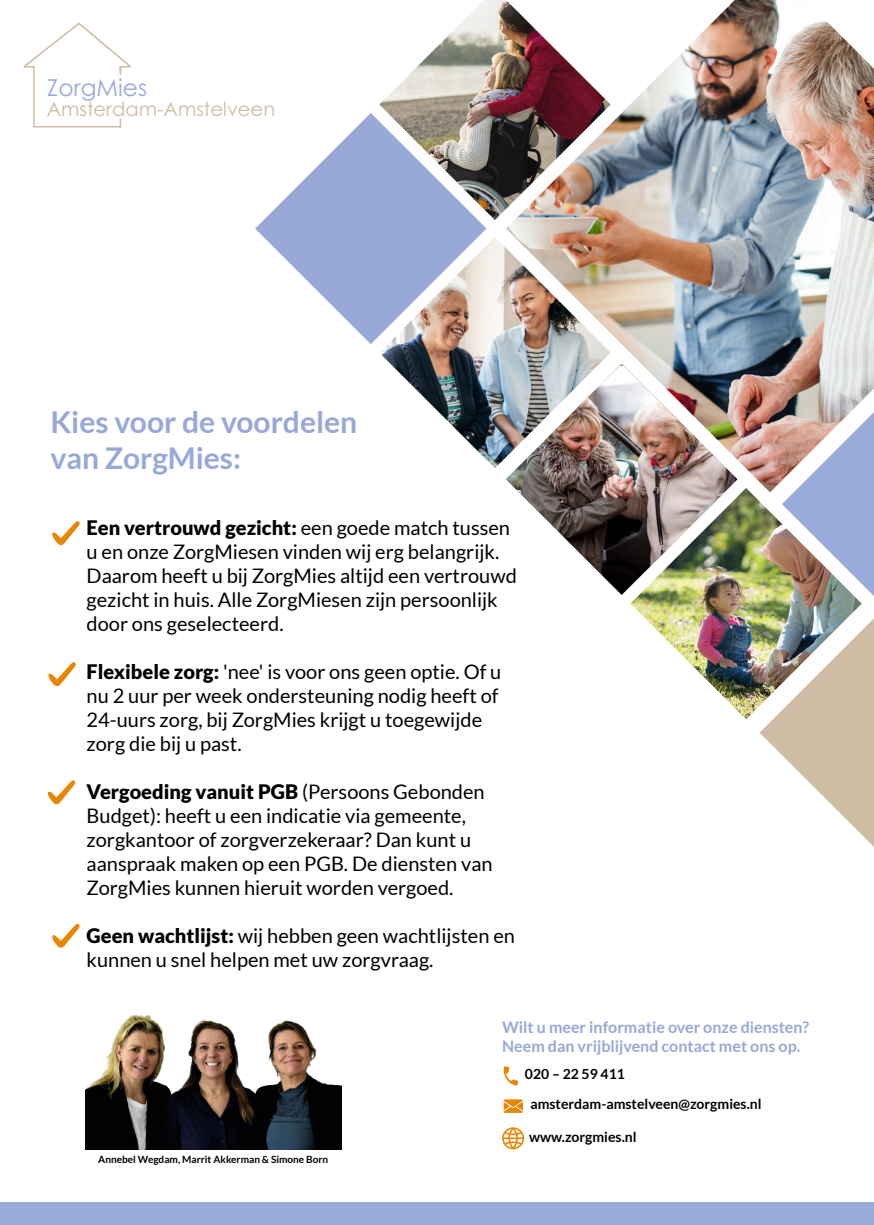
<style>
.page{position:relative;width:874px;height:1225px;background:#fff}
.page>*{position:absolute;margin:0;border:0;box-sizing:border-box;transform-origin:0 0}
.t1{font:700 30px/36px "Lato";color:#98a8d7}
.t2{font:23.4px "Century Gothic";color:#99abd8}
.t3{font:20px/24px "Lato";color:#000}
.t4{font:19.4px "Century Gothic";color:#cebca5}
.t5{font:700 16px/19.2px "Lato";color:#98a8d7}
.t6{font:700 14px/30.2px "Lato";color:#010202}
.t7{font:700 10px "Lato";color:#000}
.s1{font-weight:900}
</style>
<div class="page">
<img style="left:506px;top:0;width:367px;height:488px">
<svg style="left:255px;top:113px;width:231px;height:231px;fill:#98a9d7"></svg>
<img style="left:379px;top:237px;width:231px;height:231px">
<img style="left:379px;top:0;width:231px;height:220px">
<img style="left:630px;top:488px;width:231px;height:231px">
<svg style="left:781px;top:412px;width:92px;height:184px"></svg>
<svg style="left:759px;top:618px;width:114px;height:228px"></svg>
<svg style="left:52px;top:521px;width:28px;height:24px"></svg>
<svg style="left:48px;top:662px;width:28px;height:24px"></svg>
<svg style="left:48px;top:780px;width:27px;height:24px"></svg>
<svg style="left:52px;top:923px;width:28px;height:25px"></svg>
<svg style="left:503px;top:1066px;width:15px;height:19px"></svg>
<svg style="left:503px;top:1099px;width:19px;height:13px"></svg>
<svg style="left:502px;top:1127px;width:22px;height:22px"></svg>
<div style="left:0;top:1202px;width:873px;height:23px;background:#99abd8"></div>
<img style="left:85px;top:1014px;width:256px;height:135px">
<svg style="left:24px;top:22px;width:107px;height:105px"></svg>
<img style="left:505px;top:366px;width:232px;height:229px">
<p class="t2" style="left:47px;top:71px;width:101px">ZorgMies</p>
<p class="t4" style="left:47px;top:96px;width:230px">Amsterdam-Amstelveen</p>
<h1 class="t1" style="left:50px;top:404px;width:308px">Kies voor de voordelen van ZorgMies:</h1>
<p class="t3" style="left:87px;top:515px;width:431px"><span class="s1">Een vertrouwd gezicht:</span> een goede match tussen u en onze ZorgMiesen vinden wij erg belangrijk.<br>Daarom heeft u bij ZorgMies altijd een vertrouwd gezicht in huis. Alle ZorgMiesen zijn persoonlijk door ons geselecteerd.</p>
<p class="t3" style="left:87px;top:659px;width:416px"><span class="s1">Flexibele zorg:</span> 'nee' is voor ons geen optie. Of u nu 2 uur per week ondersteuning nodig heeft of 24-uurs zorg, bij ZorgMies krijgt u toegewijde zorg die bij u past.</p>
<p class="t3" style="left:87px;top:779px;width:407px"><span class="s1">Vergoeding vanuit PGB</span> (Persoons Gebonden Budget): heeft u een indicatie via gemeente, zorgkantoor of zorgverzekeraar? Dan kunt u aanspraak maken op een PGB. De diensten van ZorgMies kunnen hieruit worden vergoed.</p>
<p class="t3" style="left:87px;top:923px;width:429px"><span class="s1">Geen wachtlijst:</span> wij hebben geen wachtlijsten en kunnen u snel helpen met uw zorgvraag.</p>
<p class="t5" style="left:502px;top:1017px;width:308px">Wilt u meer informatie over onze diensten?<br>Neem dan vrijblijvend contact met ons op.</p>
<p class="t7" style="left:98px;top:1154px;width:231px">Annebel Wegdam, Marrit Akkerman &amp; Simone Born</p>
<p class="t6" style="left:530px;top:1059px;width:233px;text-indent:-5px">020 – 22 59 411 amsterdam-amstelveen@zorgmies.nl</p>
<p class="t6" style="left:529px;top:1121px;width:109px">www.zorgmies.nl</p>
</div>
